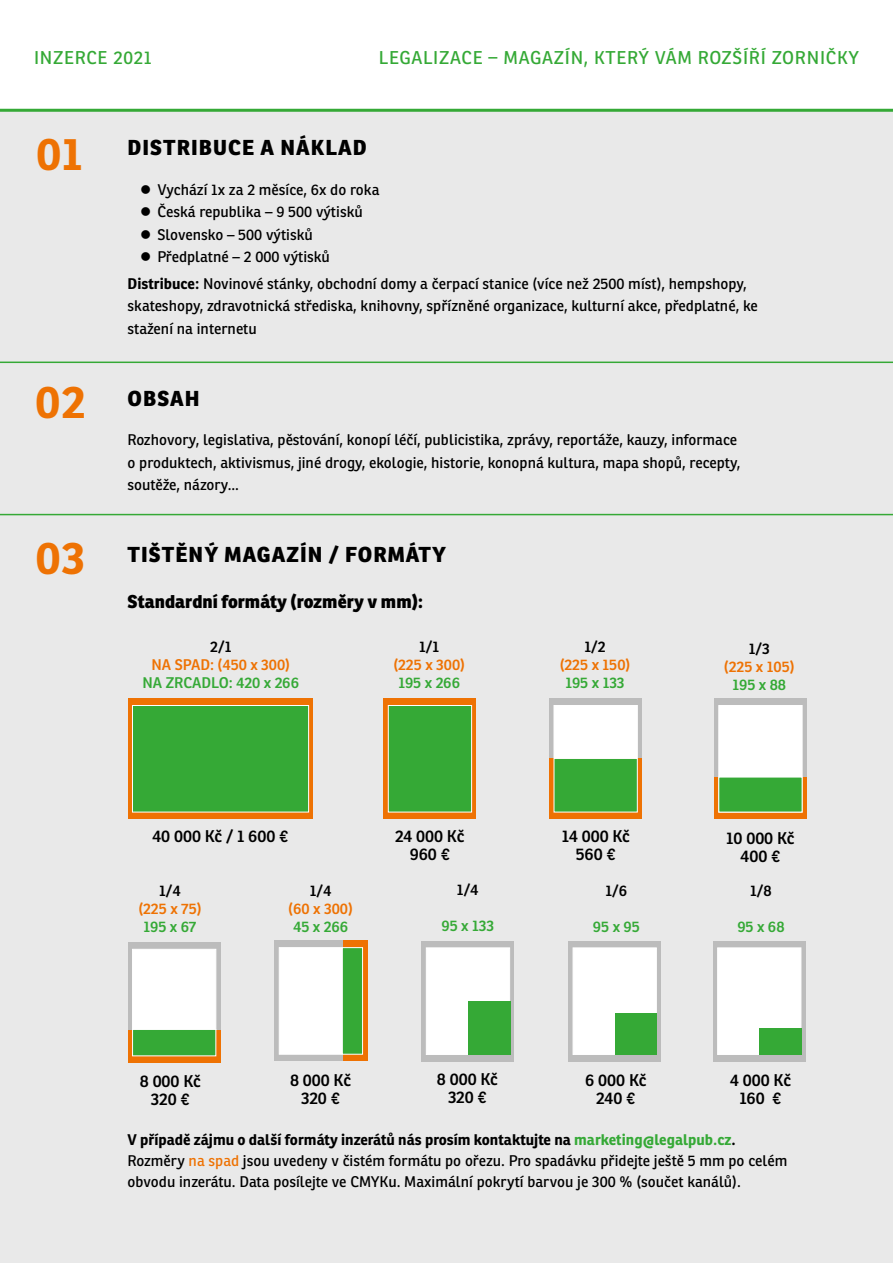
<style>
.page{position:relative;width:893px;height:1263px;background:#fff}
.page>*{position:absolute;margin:0;border:0;box-sizing:border-box;transform-origin:0 0}
.t1{font:700 45px "Ronnia";color:#ee7203}
.t2{font:800 21px "Ronnia";letter-spacing:.05em;color:#000}
.t3{font:18px "Ronnia";letter-spacing:.04em;color:#35a936}
.t4{font:800 18px "Ronnia";color:#000}
.t5{font:600 16.5px/18px "Ronnia";color:#000;text-align:center}
.t6{font:15px/22.5px "Ronnia";color:#000}
.t7{font:600 15px "Ronnia";color:#35a936}
.t8{font:600 15px "Ronnia";color:#ee7203}
.t9{font:600 15px "Ronnia";color:#000}
.s1{font-weight:700}
.s2{font-weight:700;color:#35a936}
.s3{color:#ee7203}
</style>
<div class="page">
<div style="left:0;top:111px;width:893px;height:1152px;background:#e9e9e9"></div>
<hr style="left:0;top:109px;width:893px;height:3px;background:#35a936">
<hr style="left:0;top:362px;width:893px;height:1px;background:#35a936">
<hr style="left:0;top:514px;width:893px;height:1px;background:#35a936">
<svg style="left:384px;top:699px;width:92px;height:120px;background:#ee770d"></svg>
<div style="left:388px;top:705px;width:84px;height:107px;background:#35a936;border:1px solid #fff"></div>
<div style="left:549px;top:699px;width:93px;height:120px;background:#bcbcbc"></div>
<div style="left:554px;top:705px;width:84px;height:107px;background:#fff"></div>
<svg style="left:549px;top:759px;width:93px;height:60px"></svg>
<div style="left:554px;top:758px;width:84px;height:54px;background:#35a936;border:1px solid #fff"></div>
<div style="left:128px;top:942px;width:93px;height:121px;background:#bcbcbc"></div>
<div style="left:132px;top:949px;width:84px;height:107px;background:#fff"></div>
<svg style="left:128px;top:1030px;width:93px;height:33px"></svg>
<div style="left:132px;top:1029px;width:84px;height:27px;background:#35a936;border:1px solid #fff"></div>
<div style="left:714px;top:699px;width:93px;height:120px;background:#bcbcbc"></div>
<svg style="left:714px;top:777px;width:93px;height:42px"></svg>
<div style="left:718px;top:705px;width:84px;height:107px;background:#fff;border:1px solid #fff"></div>
<div style="left:718px;top:777px;width:84px;height:35px;background:#35a936"></div>
<div style="left:422px;top:941px;width:92px;height:120px;background:#bcbcbc"></div>
<div style="left:426px;top:947px;width:84px;height:108px;background:#fff;border:1px solid #fff"></div>
<div style="left:468px;top:1001px;width:42px;height:54px;background:#35a936"></div>
<div style="left:713px;top:941px;width:93px;height:120px;background:#bcbcbc"></div>
<div style="left:717px;top:947px;width:84px;height:108px;background:#fff;border:1px solid #fff"></div>
<div style="left:759px;top:1028px;width:42px;height:27px;background:#35a936"></div>
<div style="left:568px;top:941px;width:93px;height:120px;background:#bcbcbc"></div>
<div style="left:573px;top:947px;width:84px;height:108px;background:#fff;border:1px solid #fff"></div>
<div style="left:615px;top:1013px;width:42px;height:42px;background:#35a936"></div>
<div style="left:274px;top:941px;width:93px;height:120px;background:#bcbcbc"></div>
<div style="left:279px;top:947px;width:84px;height:107px;background:#fff"></div>
<div style="left:343px;top:941px;width:24px;height:120px;background:linear-gradient(to right,#ee7101,#ee7406)"></div>
<div style="left:342px;top:947px;width:21px;height:107px;background:#35a936;border:1px solid #fff"></div>
<div style="left:128px;top:699px;width:93px;height:120px;background:#ee7203"></div>
<div style="left:221px;top:699px;width:92px;height:120px;background:#ee7203"></div>
<div style="left:132px;top:705px;width:177px;height:108px;background:#35a936"></div>
<p class="t3" style="left:34px;top:46px;width:119px">INZERCE 2021</p>
<p class="t3" style="left:379px;top:46px;width:482px">LEGALIZACE – MAGAZÍN, KTERÝ VÁM ROZŠÍŘÍ ZORNIČKY</p>
<h1 class="t1" style="left:36px;top:125px;width:50px">01</h1>
<h1 class="t1" style="left:36px;top:374px;width:52px">02</h1>
<h1 class="t1" style="left:36px;top:529px;width:51px">03</h1>
<h2 class="t2" style="left:128px;top:134px;width:241px">DISTRIBUCE A NÁKLAD</h2>
<p class="t6" style="left:157px;top:178px;width:224px">Vychází 1x za 2 měsíce, 6x do roka<br>Česká republika – 9 500 výtisků<br>Slovensko – 500 výtisků<br>Předplatné – 2 000 výtisků</p>
<p class="t6" style="left:128px;top:272px;width:632px"><span class="s1">Distribuce:</span> Novinové stánky, obchodní domy a čerpací stanice (více než 2500 míst), hempshopy, skateshopy, zdravotnická střediska, knihovny, spřízněné organizace, kulturní akce, předplatné, ke stažení na internetu</p>
<h2 class="t2" style="left:128px;top:385px;width:74px">OBSAH</h2>
<p class="t6" style="left:128px;top:429px;width:614px">Rozhovory, legislativa, pěstování, konopí léčí, publicistika, zprávy, reportáže, kauzy, informace o produktech, aktivismus, jiné drogy, ekologie, historie, konopná kultura, mapa shopů, recepty, soutěže, názory...</p>
<h2 class="t2" style="left:128px;top:541px;width:320px">TIŠTĚNÝ MAGAZÍN / FORMÁTY</h2>
<p class="t4" style="left:128px;top:590px;width:297px">Standardní formáty (rozměry v mm):</p>
<p class="t9" style="left:210px;top:637px;width:23px">2/1</p>
<p class="t8" style="left:152px;top:655px;width:140px">NA SPAD: (450 x 300)</p>
<p class="t7" style="left:143px;top:673px;width:158px">NA ZRCADLO: 420 x 266</p>
<p class="t9" style="left:419px;top:638px;width:21px">1/1</p>
<p class="t8" style="left:393px;top:656px;width:73px">(225 x 300)</p>
<p class="t7" style="left:398px;top:674px;width:63px">195 x 266</p>
<p class="t9" style="left:584px;top:638px;width:23px">1/2</p>
<p class="t8" style="left:560px;top:656px;width:72px">(225 x 150)</p>
<p class="t7" style="left:565px;top:674px;width:61px">195 x 133</p>
<p class="t9" style="left:749px;top:639px;width:22px">1/3</p>
<p class="t8" style="left:724px;top:657px;width:72px">(225 x 105)</p>
<p class="t7" style="left:732px;top:675px;width:55px">195 x 88</p>
<p class="t5" style="left:152px;top:827px;width:138px">40 000 Kč / 1 600 €</p>
<p class="t5" style="left:395px;top:827px;width:71px">24 000 Kč<br>960 €</p>
<p class="t5" style="left:562px;top:827px;width:70px">14 000 Kč<br>560 €</p>
<p class="t9" style="left:159px;top:882px;width:23px">1/4</p>
<p class="t8" style="left:138px;top:900px;width:65px">(225 x 75)</p>
<p class="t7" style="left:144px;top:918px;width:54px">195 x 67</p>
<p class="t9" style="left:310px;top:882px;width:23px">1/4</p>
<p class="t8" style="left:288px;top:900px;width:66px">(60 x 300)</p>
<p class="t7" style="left:293px;top:918px;width:57px">45 x 266</p>
<p class="t9" style="left:457px;top:880px;width:23px">1/4</p>
<p class="t7" style="left:442px;top:916px;width:54px">95 x 133</p>
<p class="t9" style="left:605px;top:882px;width:23px">1/6</p>
<p class="t7" style="left:593px;top:918px;width:48px">95 x 95</p>
<p class="t5" style="left:726px;top:829px;width:70px">10 000 Kč<br>400 €</p>
<p class="t9" style="left:750px;top:882px;width:23px">1/8</p>
<p class="t7" style="left:737px;top:918px;width:49px">95 x 68</p>
<p class="t5" style="left:140px;top:1071px;width:62px">8 000 Kč<br>320 €</p>
<p class="t5" style="left:290px;top:1071px;width:62px">8 000 Kč<br>320 €</p>
<p class="t5" style="left:437px;top:1070px;width:62px">8 000 Kč<br>320 €</p>
<p class="t5" style="left:585px;top:1071px;width:63px">6 000 Kč<br>240 €</p>
<p class="t5" style="left:730px;top:1071px;width:63px">4 000 Kč<br>160 €</p>
<p class="t6" style="left:128px;top:1129px;width:661px;line-height:21px"><span class="s1">V případě zájmu o další formáty inzerátů nás prosím kontaktujte na</span> <span class="s2">marketing@legalpub.cz</span><span class="s1">.<br></span>Rozměry <span class="s3">na spad</span> jsou uvedeny v čistém formátu po ořezu. Pro spadávku přidejte ještě 5 mm po celém obvodu inzerátu. Data posílejte ve CMYKu. Maximální pokrytí barvou je 300 % (součet kanálů).</p>
</div>
